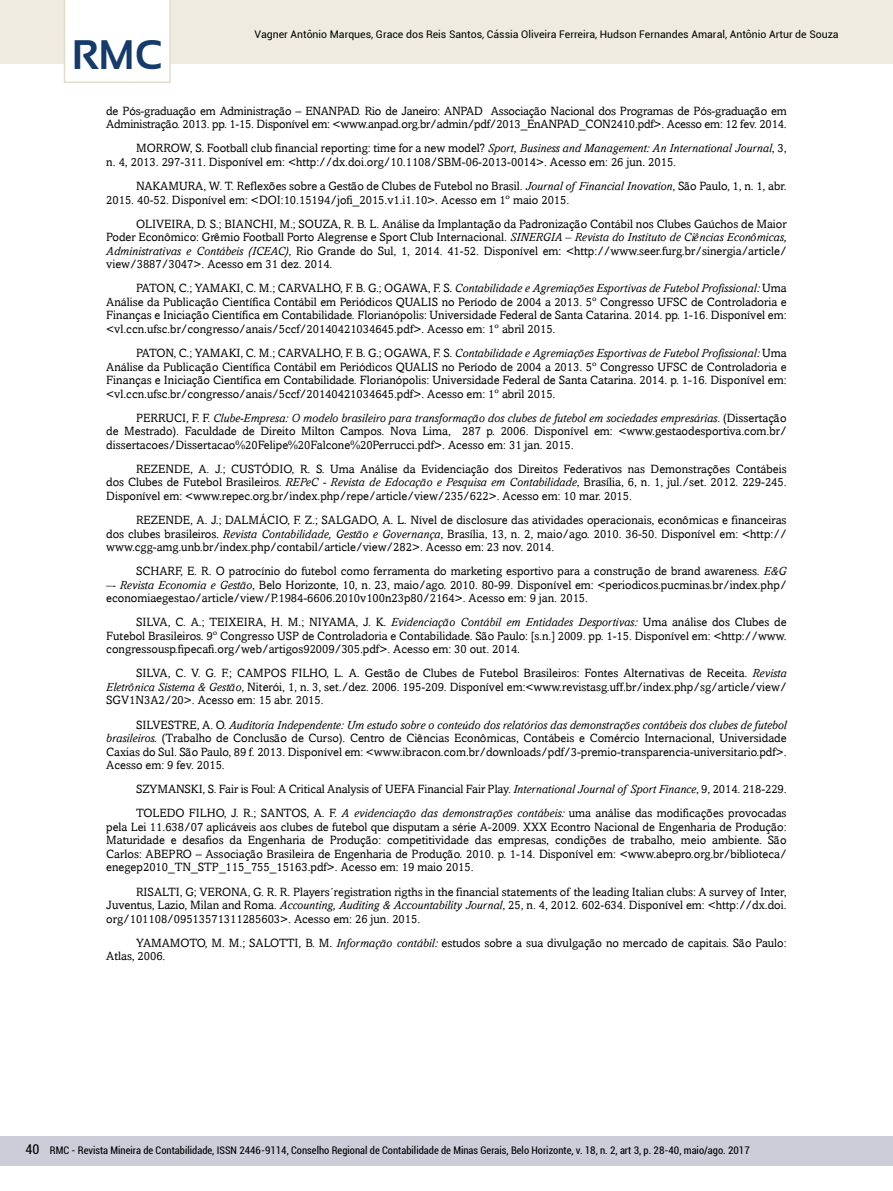
<style>
.page{position:relative;width:893px;height:1191px;background:#fff}
.page>*{position:absolute;margin:0;border:0;box-sizing:border-box;transform-origin:0 0}
.t1{font:700 41.25px "Sansation";color:#143b6b}
.t2{font:condensed 13.5px "Roboto";color:#000}
.t3{font:12px/13.5px "Amasis";color:#000;text-align:justify}
.t4{font:condensed 10.5px "Roboto";color:#000}
.t5{font:10.5px "Roboto";color:#000}
.s1{font-style:italic}
</style>
<div class="page">
<div style="left:0;top:1135px;width:893px;height:30px;background:#cdcdda"></div>
<div style="left:0;top:0;width:893px;height:64px;background:#efebe1"></div>
<div style="left:64px;top:0;width:107px;height:83px;background:#fff"></div>
<h1 class="t1" style="left:72px;top:32px;width:92px">RMC</h1>
<p class="t5" style="left:255px;top:27px;width:586px">Vagner Antônio Marques, Grace dos Reis Santos, Cássia Oliveira Ferreira, Hudson Fernandes Amaral, Antônio Artur de Souza</p>
<p class="t3" style="left:106px;top:104px;width:682px">de Pós-graduação em Administração – ENANPAD. Rio de Janeiro: ANPAD Associação Nacional dos Programas de Pós-graduação em<br>Administração. 2013. pp. 1-15. Disponível em: &lt;www.anpad.org.br/admin/pdf/2013_EnANPAD_CON2410.pdf&gt;. Acesso em: 12 fev. 2014.</p>
<p class="t3" style="left:106px;top:141px;width:682px;text-indent:30px">MORROW, S. Football club financial reporting: time for a new model? <span class="s1">Sport, Business and Management: An International Journal</span>, 3, n. 4, 2013. 297-311. Disponível em: &lt;http://dx.doi.org/10.1108/SBM-06-2013-0014&gt;. Acesso em: 26 jun. 2015.</p>
<p class="t3" style="left:106px;top:179px;width:682px;text-indent:30px">NAKAMURA, W. T. Reflexões sobre a Gestão de Clubes de Futebol no Brasil. <span class="s1">Journal of Financial Inovation</span>, São Paulo, 1, n. 1, abr.<br>2015. 40-52. Disponível em: &lt;DOI:10.15194/jofi_2015.v1.i1.10&gt;. Acesso em 1º maio 2015.</p>
<p class="t3" style="left:106px;top:217px;width:682px;text-indent:30px">OLIVEIRA, D. S.; BIANCHI, M.; SOUZA, R. B. L. Análise da Implantação da Padronização Contábil nos Clubes Gaúchos de Maior Poder Econômico: Grêmio Football Porto Alegrense e Sport Club Internacional. <span class="s1">SINERGIA – Revista do Instituto de Ciências Econômicas, Administrativas e Contábeis (ICEAC)</span>, Rio Grande do Sul, 1, 2014. 41-52. Disponível em: &lt;http://www.seer.furg.br/sinergia/article/ view/3887/3047&gt;. Acesso em 31 dez. 2014.</p>
<p class="t3" style="left:106px;top:281px;width:682px;text-indent:30px">PATON, C.; YAMAKI, C. M.; CARVALHO, F. B. G.; OGAWA, F. S. <span class="s1">Contabilidade e Agremiações Esportivas de Futebol Profissional:</span> Uma Análise da Publicação Científica Contábil em Periódicos QUALIS no Período de 2004 a 2013. 5º Congresso UFSC de Controladoria e Finanças e Iniciação Científica em Contabilidade. Florianópolis: Universidade Federal de Santa Catarina. 2014. pp. 1-16. Disponível em: &lt;vl.ccn.ufsc.br/congresso/anais/5ccf/20140421034645.pdf&gt;. Acesso em: 1º abril 2015.</p>
<p class="t3" style="left:106px;top:346px;width:682px;text-indent:30px">PATON, C.; YAMAKI, C. M.; CARVALHO, F. B. G.; OGAWA, F. S. <span class="s1">Contabilidade e Agremiações Esportivas de Futebol Profissional:</span> Uma Análise da Publicação Científica Contábil em Periódicos QUALIS no Período de 2004 a 2013. 5º Congresso UFSC de Controladoria e Finanças e Iniciação Científica em Contabilidade. Florianópolis: Universidade Federal de Santa Catarina. 2014. p. 1-16. Disponível em: &lt;vl.ccn.ufsc.br/congresso/anais/5ccf/20140421034645.pdf&gt;. Acesso em: 1º abril 2015.</p>
<p class="t3" style="left:106px;top:411px;width:682px;text-indent:30px">PERRUCI, F. F. <span class="s1">Clube-Empresa: O modelo brasileiro para transformação dos clubes de futebol em sociedades empresárias</span>. (Dissertação de Mestrado). Faculdade de Direito Milton Campos. Nova Lima, 287 p. 2006. Disponível em: &lt;www.gestaodesportiva.com.br/ dissertacoes/Dissertacao%20Felipe%20Falcone%20Perrucci.pdf&gt;. Acesso em: 31 jan. 2015.</p>
<p class="t3" style="left:106px;top:462px;width:682px;text-indent:30px">REZENDE, A. J.; CUSTÓDIO, R. S. Uma Análise da Evidenciação dos Direitos Federativos nas Demonstrações Contábeis dos Clubes de Futebol Brasileiros. <span class="s1">REPeC - Revista de Edocação e Pesquisa em Contabilidade</span>, Brasília, 6, n. 1, jul./set. 2012. 229-245.<br>Disponível em: &lt;www.repec.org.br/index.php/repe/article/view/235/622&gt;. Acesso em: 10 mar. 2015.</p>
<p class="t3" style="left:106px;top:513px;width:682px;text-indent:30px">REZENDE, A. J.; DALMÁCIO, F. Z.; SALGADO, A. L. Nível de disclosure das atividades operacionais, econômicas e financeiras dos clubes brasileiros. <span class="s1">Revista Contabilidade, Gestão e Governança</span>, Brasília, 13, n. 2, maio/ago. 2010. 36-50. Disponível em: &lt;http:// www.cgg-amg.unb.br/index.php/contabil/article/view/282&gt;. Acesso em: 23 nov. 2014.</p>
<p class="t3" style="left:106px;top:564px;width:682px;text-indent:30px">SCHARF, E. R. O patrocínio do futebol como ferramenta do marketing esportivo para a construção de brand awareness. <span class="s1">E&amp;G –- Revista Economia e Gestão</span>, Belo Horizonte, 10, n. 23, maio/ago. 2010. 80-99. Disponível em: &lt;periodicos.pucminas.br/index.php/ economiaegestao/article/view/P.1984-6606.2010v100n23p80/2164&gt;. Acesso em: 9 jan. 2015.</p>
<p class="t3" style="left:106px;top:615px;width:682px;text-indent:30px">SILVA, C. A.; TEIXEIRA, H. M.; NIYAMA, J. K. <span class="s1">Evidenciação Contábil em Entidades Desportivas:</span> Uma análise dos Clubes de Futebol Brasileiros. 9º Congresso USP de Controladoria e Contabilidade. São Paulo: [s.n.] 2009. pp. 1-15. Disponível em: &lt;http://www. congressousp.fipecafi.org/web/artigos92009/305.pdf&gt;. Acesso em: 30 out. 2014.</p>
<p class="t3" style="left:106px;top:666px;width:682px;text-indent:30px">SILVA, C. V. G. F.; CAMPOS FILHO, L. A. Gestão de Clubes de Futebol Brasileiros: Fontes Alternativas de Receita. <span class="s1">Revista Eletrônica Sistema &amp; Gestão</span>, Niterói, 1, n. 3, set./dez. 2006. 195-209. Disponível em:&lt;www.revistasg.uff.br/index.php/sg/article/view/ SGV1N3A2/20&gt;. Acesso em: 15 abr. 2015.</p>
<p class="t3" style="left:106px;top:717px;width:682px;text-indent:30px">SILVESTRE, A. O. <span class="s1">Auditoria Independente: Um estudo sobre o conteúdo dos relatórios das demonstrações contábeis dos clubes de futebol brasileiros.</span> (Trabalho de Conclusão de Curso). Centro de Ciências Econômicas, Contábeis e Comércio Internacional, Universidade Caxias do Sul. São Paulo, 89 f. 2013. Disponível em: &lt;www.ibracon.com.br/downloads/pdf/3-premio-transparencia-universitario.pdf&gt;.<br>Acesso em: 9 fev. 2015.</p>
<p class="t3" style="left:136px;top:777px;width:652px;line-height:24.2px">SZYMANSKI, S. Fair is Foul: A Critical Analysis of UEFA Financial Fair Play. <span class="s1">International Journal of Sport Finance</span>, 9, 2014. 218-229.<br>TOLEDO FILHO, J. R.; SANTOS, A. F. <span class="s1">A evidenciação das demonstrações contábeis:</span> uma análise das modificações provocadas</p>
<p class="t3" style="left:106px;top:820px;width:682px">pela Lei 11.638/07 aplicáveis aos clubes de futebol que disputam a série A-2009. XXX Econtro Nacional de Engenharia de Produção:<br>Maturidade e desafios da Engenharia de Produção: competitividade das empresas, condições de trabalho, meio ambiente. São Carlos: ABEPRO – Associação Brasileira de Engenharia de Produção. 2010. p. 1-14. Disponível em: &lt;www.abepro.org.br/biblioteca/ enegep2010_TN_STP_115_755_15163.pdf&gt;. Acesso em: 19 maio 2015.</p>
<p class="t3" style="left:106px;top:884px;width:682px;text-indent:30px">RISALTI, G; VERONA, G. R. R. Players´registration rigths in the financial statements of the leading Italian clubs: A survey of Inter, Juventus, Lazio, Milan and Roma. <span class="s1">Accounting, Auditing &amp; Accountability Journal</span>, 25, n. 4, 2012. 602-634. Disponível em: &lt;http://dx.doi. org/101108/09513571311285603&gt;. Acesso em: 26 jun. 2015.</p>
<p class="t3" style="left:106px;top:935px;width:682px;text-indent:30px">YAMAMOTO, M. M.; SALOTTI, B. M. <span class="s1">Informação contábil:</span> estudos sobre a sua divulgação no mercado de capitais. São Paulo:<br>Atlas, 2006.</p>
<p class="t2" style="left:26px;top:1140px;width:15px">40</p>
<p class="t4" style="left:50px;top:1143px;width:701px">RMC - Revista Mineira de Contabilidade, ISSN 2446-9114, Conselho Regional de Contabilidade de Minas Gerais, Belo Horizonte, v. 18, n. 2, art 3, p. 28-40, maio/ago. 2017</p>
</div>
